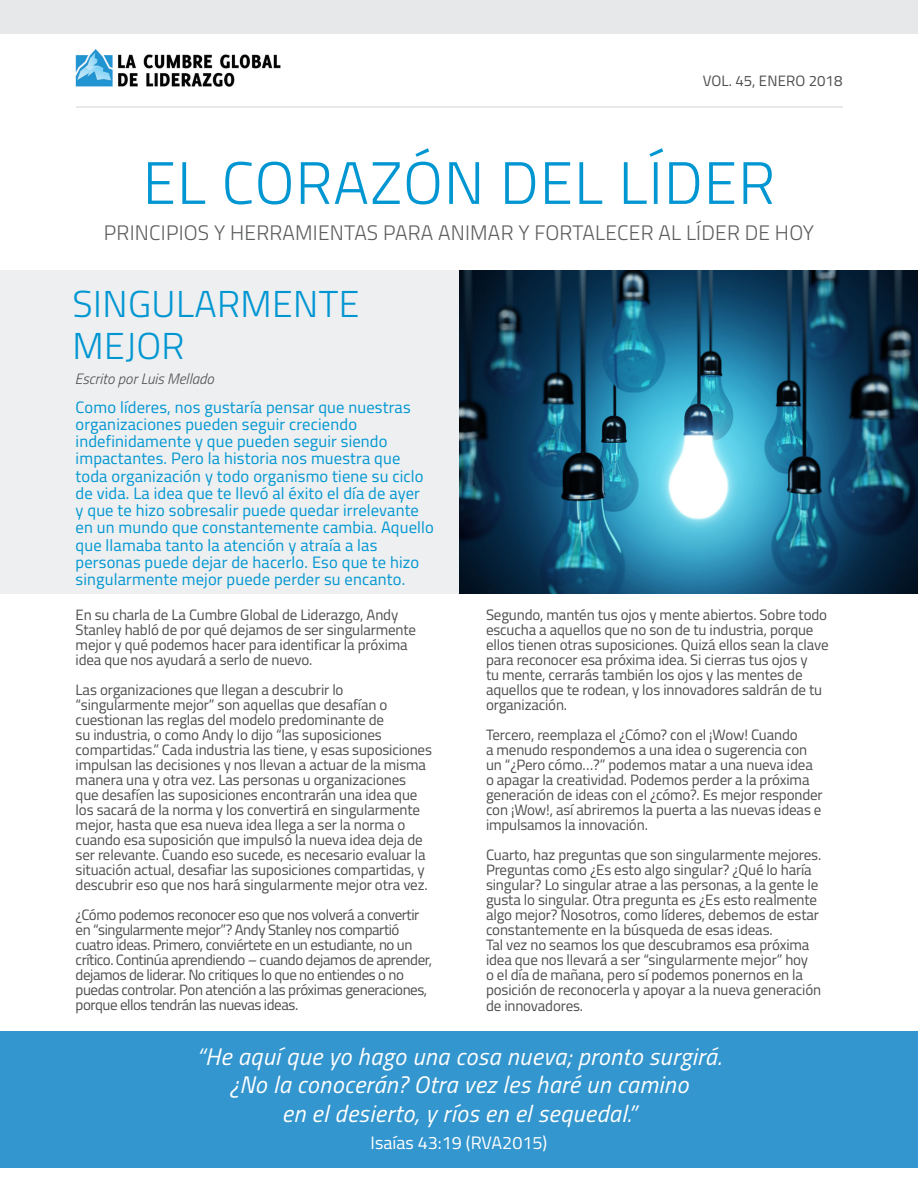
<style>
.page{position:relative;width:918px;height:1188px;background:#fff}
.page>*{position:absolute;margin:0;border:0;box-sizing:border-box;transform-origin:0 0}
.Columns_text{font:300 60px "Titillium";letter-spacing:.02em;color:#0096d2}
.t1{font:300 37.5px "Titillium";letter-spacing:.01em;color:#0096d2}
.t2{font:italic 24px "Titillium";letter-spacing:.02em;color:#fff}
.Headline{font:300 21px "Titillium";letter-spacing:.01em;color:#5c5e5d}
.t3{font:18px "Titillium";color:#fff}
.t4{font:16.5px/17.2px "Titillium";letter-spacing:.01em;color:#0096d2}
.Columns_text-2{font:15px/15px "Titillium";letter-spacing:-.01em;color:#4d4d4e}
.Columns_text-3{font:15px/15px "Titillium";letter-spacing:-.03em;color:#4d4d4e}
.t5{font:italic 300 15px "Titillium";color:#4f4f4f}
.Date{font:15px "Titillium";letter-spacing:.005em;color:#4d4d4e}
</style>
<div class="page">
<div style="left:0;top:1031px;width:918px;height:137px;background:#3396ce"></div>
<div style="left:0;top:0;width:918px;height:33px;background:#e7e8ea"></div>
<hr style="left:76px;top:107px;width:766px;height:1px;background:#e7e8ea">
<img style="left:76px;top:49px;width:204px;height:38px">
<div style="left:0;top:270px;width:459px;height:324px;background:#edeff0"></div>
<img style="left:459px;top:270px;width:459px;height:324px">
<p class="Date" style="left:703px;top:70px;width:141px">VOL. 45, ENERO 2018</p>
<p class="Columns_text" style="left:143px;top:139px;width:634px">EL CORAZÓN DEL LÍDER</p>
<p class="Headline" style="left:104px;top:217px;width:712px">PRINCIPIOS Y HERRAMIENTAS PARA ANIMAR Y FORTALECER AL LÍDER DE HOY</p>
<p class="t1" style="left:73px;top:277px;width:289px">SINGULARMENTE</p>
<p class="t1" style="left:73px;top:319px;width:114px">MEJOR</p>
<p class="t5" style="left:75px;top:368px;width:141px">Escrito por Luis Mellado</p>
<p class="t4" style="left:76px;top:397px;width:360px">Como líderes, nos gustaría pensar que nuestras organizaciones pueden seguir creciendo indefinidamente y que pueden seguir siendo impactantes. Pero la historia nos muestra que toda organización y todo organismo tiene su ciclo de vida. La idea que te llevó al éxito el día de ayer<br>y que te hizo sobresalir puede quedar irrelevante en un mundo que constantemente cambia. Aquello que llamaba tanto la atención y atraía a las personas puede dejar de hacerlo. Eso que te hizo singularmente mejor puede perder su encanto.</p>
<p class="Columns_text-2" style="left:76px;top:607px;width:342px">En su charla de La Cumbre Global de Liderazgo, Andy Stanley habló de por qué dejamos de ser singularmente mejor y qué podemos hacer para identificar la próxima idea que nos ayudará a serlo de nuevo.</p>
<p class="Columns_text-2" style="left:76px;top:682px;width:358px">Las organizaciones que llegan a descubrir lo “singularmente mejor” son aquellas que desafían o cuestionan las reglas del modelo predominante de<br>su industria, o como Andy lo dijo “las suposiciones compartidas.” Cada industria las tiene, y esas suposiciones impulsan las decisiones y nos llevan a actuar de la misma manera una y otra vez. Las personas u organizaciones que desafíen las suposiciones encontrarán una idea que los sacará de la norma y los convertirá en singularmente mejor, hasta que esa nueva idea llega a ser la norma o cuando esa suposición que impulsó la nueva idea deja de ser relevante. Cuando eso sucede, es necesario evaluar la situación actual, desafiar las suposiciones compartidas, y descubrir eso que nos hará singularmente mejor otra vez.</p>
<p class="Columns_text-3" style="left:76px;top:907px;width:358px">¿Cómo podemos reconocer eso que nos volverá a convertir en “singularmente mejor”? Andy Stanley nos compartió cuatro ideas. Primero, conviértete en un estudiante, no un crítico. Continúa aprendiendo – cuando dejamos de aprender, dejamos de liderar. No critiques lo que no entiendes o no puedas controlar. Pon atención a las próximas generaciones, porque ellos tendrán las nuevas ideas.</p>
<p class="Columns_text-2" style="left:486px;top:607px;width:344px">Segundo, mantén tus ojos y mente abiertos. Sobre todo escucha a aquellos que no son de tu industria, porque ellos tienen otras suposiciones. Quizá ellos sean la clave para reconocer esa próxima idea. Si cierras tus ojos y<br>tu mente, cerrarás también los ojos y las mentes de aquellos que te rodean, y los innovadores saldrán de tu organización.</p>
<p class="Columns_text-2" style="left:486px;top:727px;width:338px">Tercero, reemplaza el ¿Cómo? con el ¡Wow! Cuando<br>a menudo respondemos a una idea o sugerencia con un “¿Pero cómo…?” podemos matar a una nueva idea o apagar la creatividad. Podemos perder a la próxima generación de ideas con el ¿cómo?. Es mejor responder con ¡Wow!, así abriremos la puerta a las nuevas ideas e impulsamos la innovación.</p>
<p class="Columns_text-2" style="left:486px;top:847px;width:337px">Cuarto, haz preguntas que son singularmente mejores.<br>Preguntas como ¿Es esto algo singular? ¿Qué lo haría singular? Lo singular atrae a las personas, a la gente le gusta lo singular. Otra pregunta es ¿Es esto realmente algo mejor? Nosotros, como líderes, debemos de estar constantemente en la búsqueda de esas ideas.</p>
<p class="Columns_text-2" style="left:486px;top:937px;width:337px">Tal vez no seamos los que descubramos esa próxima idea que nos llevará a ser “singularmente mejor” hoy<br>o el día de mañana, pero sí podemos ponernos en la posición de reconocerla y apoyar a la nueva generación de innovadores.</p>
<p class="t2" style="left:197px;top:1039px;width:526px">“He aquí que yo hago una cosa nueva; pronto surgirá.</p>
<p class="t2" style="left:230px;top:1067px;width:460px">¿No la conocerán? Otra vez les haré un camino</p>
<p class="t2" style="left:282px;top:1096px;width:356px">en el desierto, y ríos en el sequedal.”</p>
<p class="t3" style="left:371px;top:1129px;width:178px">Isaías 43:19 (RVA2015)</p>
</div>
